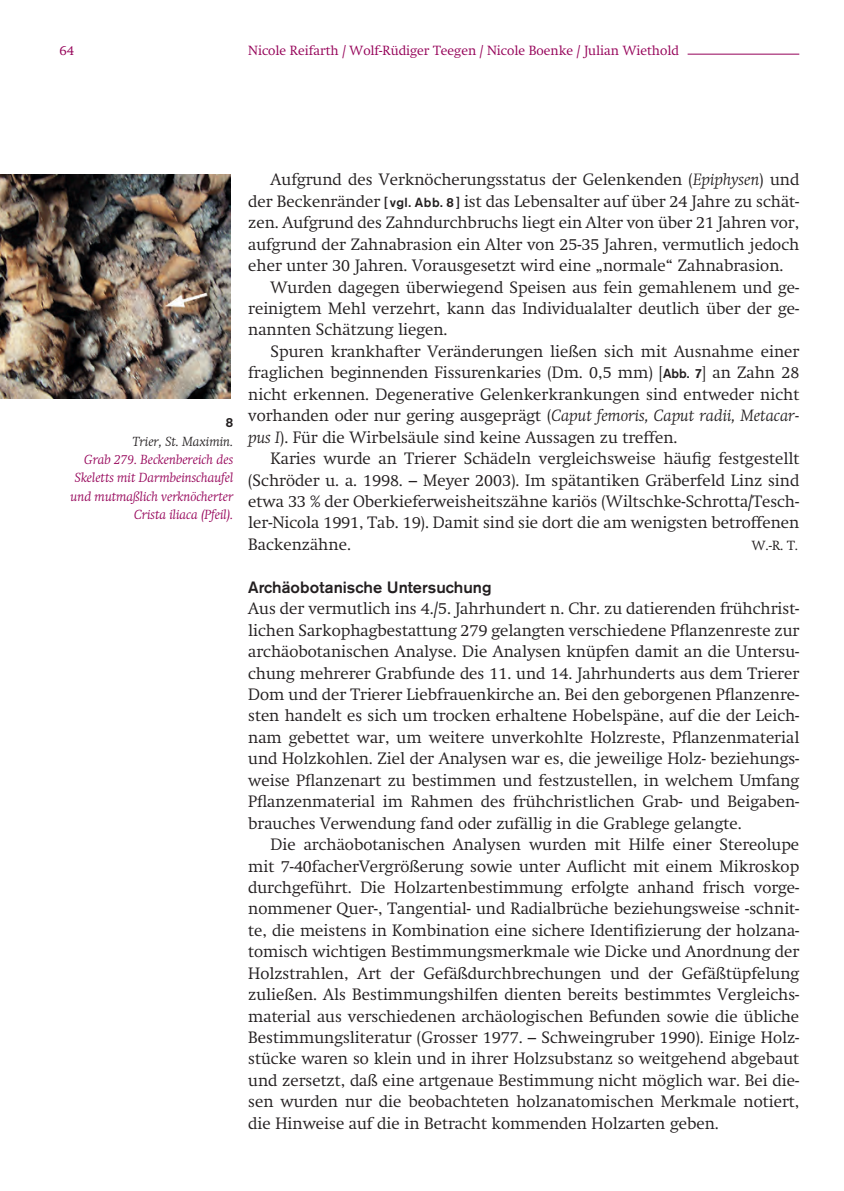
<style>
.page{position:relative;width:844px;height:1191px;background:#fff}
.page>*{position:absolute;margin:0;border:0;box-sizing:border-box;transform-origin:0 0}
.t1{font:300 16.28px/21.3px "Swift";color:#231f20;text-align:justify}
.t2{font:500 16.28px "Akzidenz Grotesk Std";color:#231f20}
.t3{font:italic 300 13.12px/18.4px "Swift";color:#950058;text-align:right}
.t4{font:300 13.12px "Swift";color:#950058}
.t5{font:italic 300 13.12px "Swift";color:#231f20}
.t6{font:300 13.12px "Swift";color:#231f20}
.t7{font:500 13.12px "Akzidenz Grotesk Std";color:#231f20}
.s1{font-style:italic}
.s2{font-family:"Akzidenz Grotesk Std";font-weight:500;font-size:13.12px}
</style>
<div class="page">
<hr style="left:687px;top:54px;width:112px;height:1px;background:#950058">
<img style="left:0;top:175px;width:230px;height:223px">
<p class="t4" style="left:60px;top:42px;width:16px">64</p>
<p class="t4" style="left:248px;top:42px;width:432px">Nicole Reifarth / Wolf-Rüdiger Teegen / Nicole Boenke / Julian Wiethold</p>
<p class="t7" style="left:226px;top:415px;width:9px">8</p>
<p class="t5" style="left:132px;top:433px;width:102px">Trier, St. Maximin.</p>
<p class="t3" style="left:71px;top:450px;width:164px">Grab 279. Beckenbereich des<br>Skeletts mit Darmbeinschaufel und mutmaßlich verknöcherter<br>Crista iliaca (Pfeil).</p>
<p class="t1" style="left:270px;top:169px;width:530px">Aufgrund des Verknöcherungsstatus der Gelenkenden (<span class="s1">Epiphysen</span>) und</p>
<p class="t1" style="left:248px;top:190px;width:552px">der Beckenränder <span class="s2">[ vgl. Abb. 8 ]</span> ist das Lebensalter auf über 24 Jahre zu schät-</p>
<p class="t1" style="left:248px;top:212px;width:552px">zen. Aufgrund des Zahndurchbruchs liegt ein Alter von über 21 Jahren vor,</p>
<p class="t1" style="left:248px;top:233px;width:552px">aufgrund der Zahnabrasion ein Alter von 25-35 Jahren, vermutlich jedoch</p>
<p class="t1" style="left:248px;top:255px;width:536px">eher unter 30 Jahren. Vorausgesetzt wird eine „normale“ Zahnabrasion.</p>
<p class="t1" style="left:270px;top:276px;width:530px">Wurden dagegen überwiegend Speisen aus fein gemahlenem und ge-</p>
<p class="t1" style="left:248px;top:298px;width:552px">reinigtem Mehl verzehrt, kann das Individualalter deutlich über der ge-</p>
<p class="t1" style="left:248px;top:319px;width:201px">nannten Schätzung liegen.</p>
<p class="t1" style="left:270px;top:341px;width:530px">Spuren krankhafter Veränderungen ließen sich mit Ausnahme einer</p>
<p class="t1" style="left:248px;top:362px;width:552px">fraglichen beginnenden Fissurenkaries (Dm. 0,5 mm) [<span class="s2">Abb. 7</span>] an Zahn 28</p>
<p class="t1" style="left:248px;top:383px;width:552px">nicht erkennen. Degenerative Gelenkerkrankungen sind entweder nicht</p>
<p class="t1" style="left:248px;top:405px;width:552px">vorhanden oder nur gering ausgeprägt (<span class="s1">Caput femoris, Caput radii, Metacar-</span></p>
<p class="t1" style="left:248px;top:426px;width:430px"><span class="s1">pus I</span>). Für die Wirbelsäule sind keine Aussagen zu treffen.</p>
<p class="t1" style="left:270px;top:448px;width:530px">Karies wurde an Trierer Schädeln vergleichsweise häufig festgestellt</p>
<p class="t1" style="left:248px;top:469px;width:552px">(Schröder u. a. 1998. – Meyer 2003). Im spätantiken Gräberfeld Linz sind</p>
<p class="t1" style="left:248px;top:491px;width:552px">etwa 33 % der Oberkieferweisheitszähne kariös (Wiltschke-Schrotta/Tesch-</p>
<p class="t1" style="left:248px;top:512px;width:552px">ler-Nicola 1991, Tab. 19). Damit sind sie dort die am wenigsten betroffenen</p>
<p class="t1" style="left:248px;top:533px;width:104px">Backenzähne.</p>
<p class="t6" style="left:751px;top:538px;width:48px">W.-R. T.</p>
<p class="t2" style="left:248px;top:577px;width:245px">Archäobotanische Untersuchung</p>
<p class="t1" style="left:248px;top:598px;width:552px">Aus der vermutlich ins 4./5. Jahrhundert n. Chr. zu datierenden frühchrist&shy;lichen Sarkophagbestattung 279 gelangten verschiedene Pflanzenreste zur archäobotanischen Analyse. Die Analysen knüpfen damit an die Untersu&shy;chung mehrerer Grabfunde des 11. und 14. Jahrhunderts aus dem Trierer Dom und der Trierer Liebfrauenkirche an. Bei den geborgenen Pflanzenre&shy;sten handelt es sich um trocken erhaltene Hobelspäne, auf die der Leich&shy;nam gebettet war, um weitere unverkohlte Holzreste, Pflanzenmaterial und Holzkohlen. Ziel der Analysen war es, die jeweilige Holz- beziehungs&shy;weise Pflanzenart zu bestimmen und festzustellen, in welchem Umfang Pflanzenmaterial im Rahmen des frühchristlichen Grab- und Beigaben&shy;brauches Verwendung fand oder zufällig in die Grablege gelangte.</p>
<p class="t1" style="left:248px;top:834px;width:552px;text-indent:22px">Die archäobotanischen Analysen wurden mit Hilfe einer Stereolupe mit 7-40facherVergrößerung sowie unter Auflicht mit einem Mikroskop durchgeführt. Die Holzartenbestimmung erfolgte anhand frisch vorge&shy;nommener Quer-, Tangential- und Radialbrüche beziehungsweise -schnit&shy;te, die meistens in Kombination eine sichere Identifizierung der holzana&shy;tomisch wichtigen Bestimmungsmerkmale wie Dicke und Anordnung der Holzstrahlen, Art der Gefäßdurchbrechungen und der Gefäßtüpfelung zuließen. Als Bestimmungshilfen dienten bereits bestimmtes Vergleichs&shy;material aus verschiedenen archäologischen Befunden sowie die übliche Bestimmungsliteratur (Grosser 1977. – Schweingruber 1990). Einige Holz&shy;stücke waren so klein und in ihrer Holzsubstanz so weitgehend abgebaut und zersetzt, daß eine artgenaue Bestimmung nicht möglich war. Bei die&shy;sen wurden nur die beobachteten holzanatomischen Merkmale notiert, die Hinweise auf die in Betracht kommenden Holzarten geben.</p>
</div>
